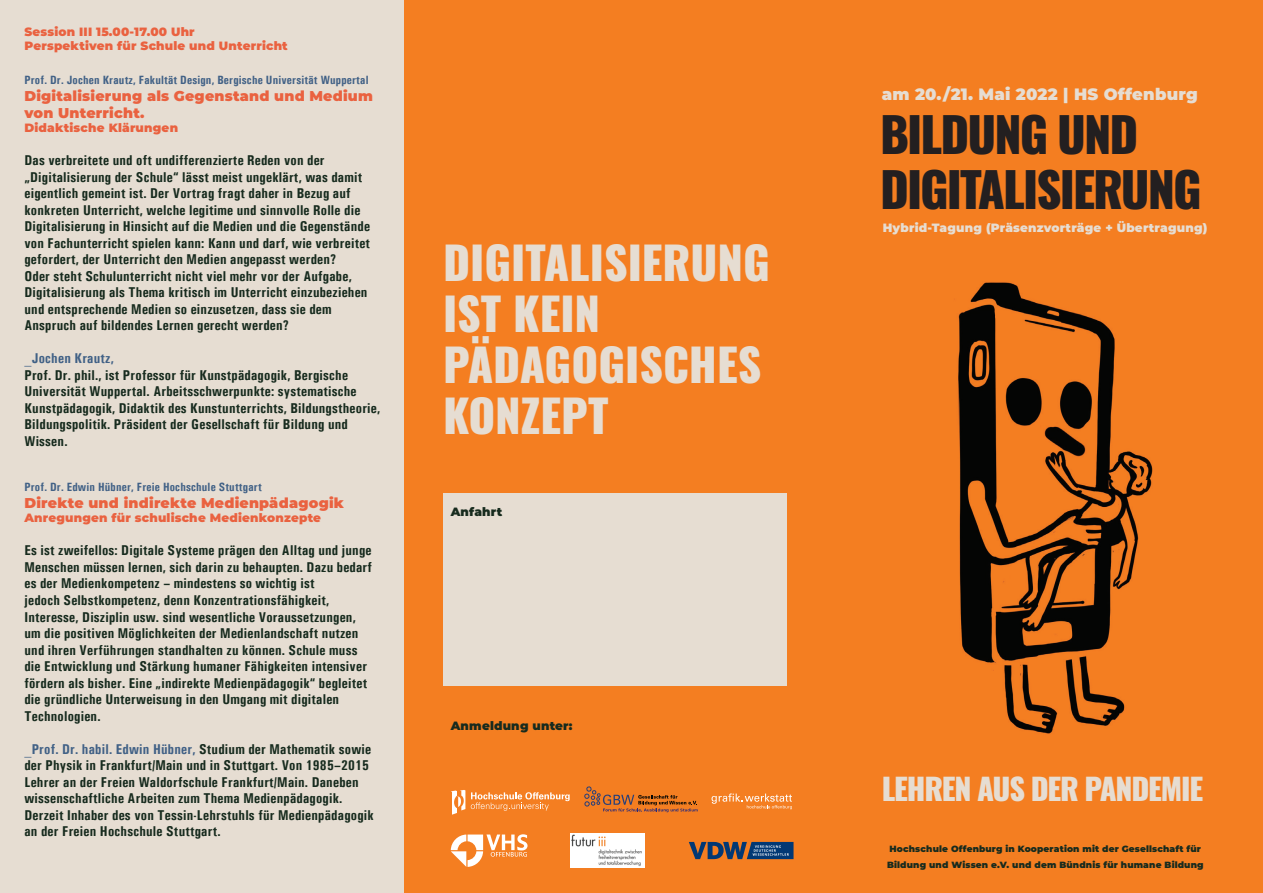
<style>
.page{position:relative;width:1263px;height:893px;background:#fff}
.page>*{position:absolute;margin:0;border:0;box-sizing:border-box;transform-origin:0 0}
.t1{font:800 48px/55.2px "Oswald";letter-spacing:-.04em;color:#231f20}
.t2{font:800 45px/51px "Oswald";color:#e6ddd2}
.t3{font:800 30px "Oswald";letter-spacing:-.04em;color:#e6ddd2}
.t4{font:900 16.5px "Montserrat";letter-spacing:.015em;color:#e6ddd2}
.t5{font:700 condensed 14.25px/16.5px "Univers";letter-spacing:.015em;color:#172b1e}
.t6{font:900 14.25px/17.1px "Montserrat";letter-spacing:.015em;color:#ea6240}
.t7{font:700 condensed 14.25px "Univers";letter-spacing:.015em;color:#416186}
.t8{font:900 12px/14.4px "Montserrat";letter-spacing:.015em;color:#ea6240}
.t9{font:700 condensed 12px "Univers";letter-spacing:.015em;color:#416186}
.t10{font:900 12px "Montserrat";letter-spacing:.015em;color:#e6ddd2}
.t11{font:900 12px "Montserrat";letter-spacing:.015em;color:#172b1e}
.t12{font:900 9px/15px "Montserrat";letter-spacing:.015em;color:#172b1e}
.s1{color:#416186}
</style>
<div class="page">
<div style="left:833px;top:0;width:430px;height:893px;background:#f47e21"></div>
<div style="left:403px;top:0;width:446px;height:893px;background:#f47e21"></div>
<div style="left:0;top:0;width:404px;height:893px;background:#e6ddd2"></div>
<img style="left:958px;top:282px;width:195px;height:452px">
<svg style="left:711px;top:793px;width:81px;height:16px"></svg>
<svg style="left:471px;top:792px;width:99px;height:19px"></svg>
<svg style="left:451px;top:790px;width:14px;height:25px"></svg>
<svg style="left:689px;top:842px;width:104px;height:17px"></svg>
<svg style="left:451px;top:834px;width:76px;height:33px"></svg>
<img style="left:571px;top:833px;width:73px;height:34px">
<svg style="left:584px;top:786px;width:114px;height:26px"></svg>
<div style="left:443px;top:493px;width:344px;height:193px;background:#e6ddd2"></div>
<p class="t8" style="left:24px;top:23px;width:265px">Session III 15.00-17.00 Uhr<br>Perspektiven für Schule und Unterricht</p>
<p class="t9" style="left:24px;top:72px;width:346px">Prof. Dr. Jochen Krautz, Fakultät Design, Bergische Universität Wuppertal</p>
<p class="t6" style="left:24px;top:86px;width:350px">Digitalisierung als Gegenstand und Medium von Unterricht.</p>
<p class="t8" style="left:24px;top:120px;width:155px">Didaktische Klärungen</p>
<p class="t5" style="left:24px;top:152px;width:347px">Das verbreitete und oft undifferenzierte Reden von der „Digitalisierung der Schule“ lässt meist ungeklärt, was damit eigentlich gemeint ist. Der Vortrag fragt daher in Bezug auf konkreten Unterricht, welche legitime und sinnvolle Rolle die Digitalisierung in Hinsicht auf die Medien und die Gegenstände von Fachunterricht spielen kann: Kann und darf, wie verbreitet gefordert, der Unterricht den Medien angepasst werden?<br>Oder steht Schulunterricht nicht viel mehr vor der Aufgabe, Digitalisierung als Thema kritisch im Unterricht einzubeziehen und entsprechende Medien so einzusetzen, dass sie dem Anspruch auf bildendes Lernen gerecht werden?</p>
<p class="t7" style="left:24px;top:350px;width:91px">_Jochen Krautz,</p>
<p class="t5" style="left:24px;top:366px;width:357px">Prof. Dr. phil., ist Professor für Kunstpädagogik, Bergische Universität Wuppertal. Arbeitsschwerpunkte: systematische Kunstpädagogik, Didaktik des Kunstunterrichts, Bildungstheorie, Bildungspolitik. Präsident der Gesellschaft für Bildung und Wissen.</p>
<p class="t9" style="left:24px;top:480px;width:239px">Prof. Dr. Edwin Hübner, Freie Hochschule Stuttgart</p>
<p class="t6" style="left:24px;top:494px;width:321px">Direkte und indirekte Medienpädagogik</p>
<p class="t8" style="left:24px;top:510px;width:298px">Anregungen für schulische Medienkonzepte</p>
<p class="t5" style="left:24px;top:542px;width:349px">Es ist zweifellos: Digitale Systeme prägen den Alltag und junge Menschen müssen lernen, sich darin zu behaupten. Dazu bedarf es der Medienkompetenz – mindestens so wichtig ist<br>jedoch Selbstkompetenz, denn Konzentrationsfähigkeit, Interesse, Disziplin usw. sind wesentliche Voraussetzungen, um die positiven Möglichkeiten der Medienlandschaft nutzen und ihren Verführungen standhalten zu können. Schule muss die Entwicklung und Stärkung humaner Fähigkeiten intensiver fördern als bisher. Eine „indirekte Medienpädagogik“ begleitet die gründliche Unterweisung in den Umgang mit digitalen Technologien.</p>
<p class="t5" style="left:24px;top:740px;width:351px"><span class="s1">_Prof. Dr. habil. Edwin Hübner,</span> Studium der Mathematik sowie der Physik in Frankfurt/Main und in Stuttgart. Von 1985–2015<br>Lehrer an der Freien Waldorfschule Frankfurt/Main. Daneben wissenschaftliche Arbeiten zum Thema Medienpädagogik.<br>Derzeit Inhaber des von Tessin-Lehrstuhls für Medienpädagogik an der Freien Hochschule Stuttgart.</p>
<h2 class="t2" style="left:443px;top:240px;width:328px">DIGITALISIERUNG<br>IST KEIN<br>PÄDAGOGISCHES<br>KONZEPT</h2>
<p class="t11" style="left:451px;top:503px;width:53px">Anfahrt</p>
<p class="t11" style="left:451px;top:717px;width:123px">Anmeldung unter:</p>
<p class="t4" style="left:882px;top:81px;width:318px">am 20./21. Mai 2022 | HS Offenburg</p>
<h1 class="t1" style="left:880px;top:110px;width:323px">BILDUNG UND<br>DIGITALISIERUNG</h1>
<p class="t10" style="left:883px;top:219px;width:326px">Hybrid-Tagung (Präsenzvorträge + Übertragung)</p>
<h3 class="t3" style="left:882px;top:773px;width:323px">LEHREN AUS DER PANDEMIE</h3>
<p class="t12" style="left:887px;top:841px;width:318px">Hochschule Offenburg in Kooperation mit der Gesellschaft für<br>Bildung und Wissen e.V. und dem Bündnis für humane Bildung</p>
</div>
